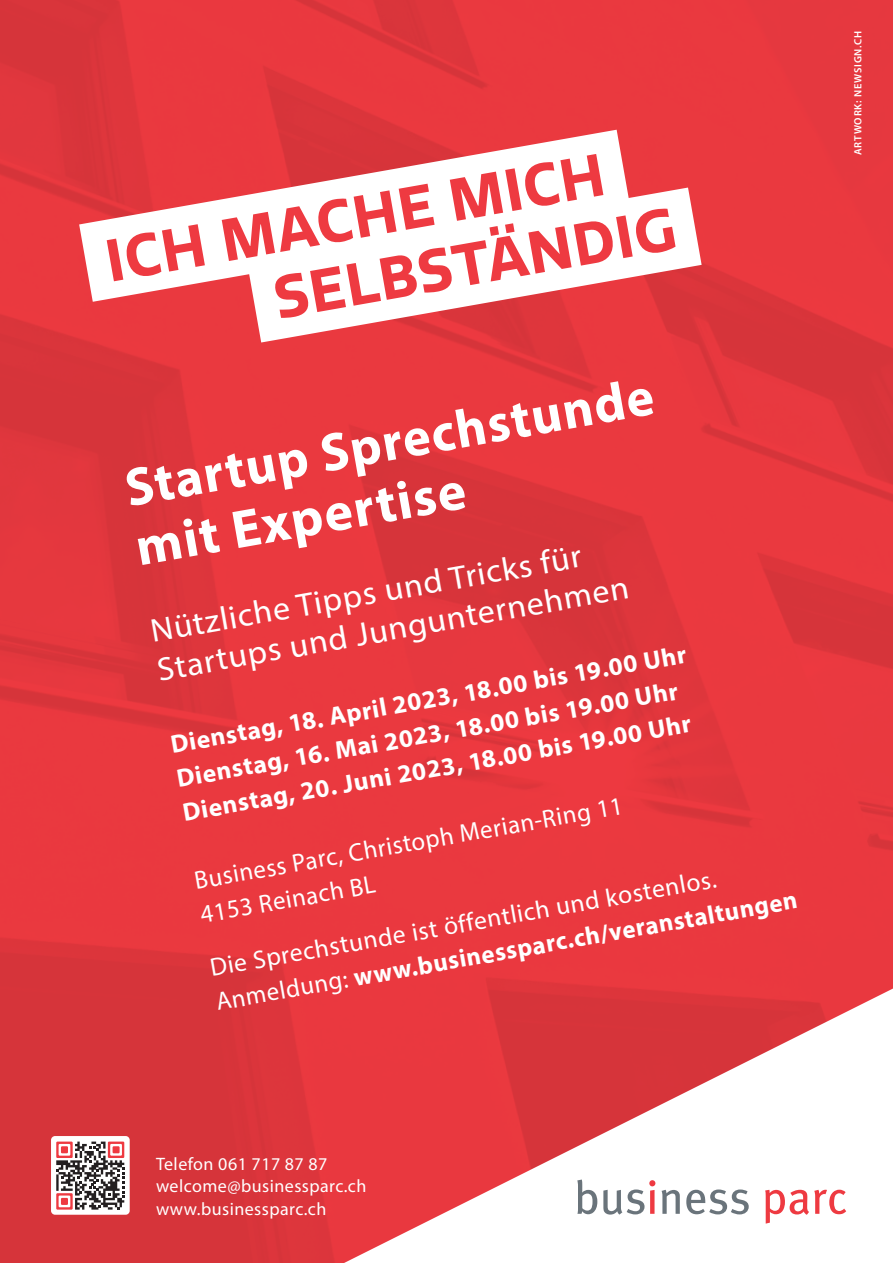
<style>
.page{position:relative;width:893px;height:1263px;background:#fff}
.page>*{position:absolute;margin:0;border:0;box-sizing:border-box;transform-origin:0 0}
.Titel_Veranstaltung{font:700 57.9px "Quatro";color:#ee3a41}
.Titel_Veranstaltung-2{font:700 54px "Myriad Pro";color:#fff}
.Titel_Veranstaltung-3{font:33px "Myriad Pro";color:#fff}
.t1{font:700 25.5px "Myriad Pro";color:#fff}
.t2{font:25.5px "Myriad Pro";color:#fff}
.Grundtext{font:18px "Myriad Pro";letter-spacing:.025em;color:#fff}
.Grundtext-2{font:600 10.5px "Myriad Pro";letter-spacing:.07em;color:#fff}
.s1{font-weight:400}
</style>
<div class="page">
<img style="left:0;top:0;width:893px;height:1263px">
<svg style="left:344px;top:988px;width:549px;height:275px"></svg>
<svg style="left:577px;top:1179px;width:20px;height:35px"></svg>
<svg style="left:603px;top:1180px;width:52px;height:34px"></svg>
<svg style="left:662px;top:1190px;width:18px;height:24px"></svg>
<svg style="left:686px;top:1189px;width:63px;height:25px"></svg>
<svg style="left:765px;top:1190px;width:81px;height:33px"></svg>
<svg style="left:79px;top:130px;width:551px;height:172px"></svg>
<svg style="left:248px;top:188px;width:454px;height:154px"></svg>
<div style="left:51px;top:1136px;width:79px;height:79px;background:#fff;border-radius:4px"></div>
<svg style="left:56px;top:1141px;width:68px;height:68px"></svg>
<p class="Titel_Veranstaltung" style="left:100px;top:228px;width:506px;rotate:-10deg">ICH MACHE MICH</p>
<p class="Titel_Veranstaltung" style="left:269px;top:265px;width:408px;rotate:-10deg">SELBSTÄNDIG</p>
<p class="Titel_Veranstaltung-2" style="left:120px;top:454px;width:537px;rotate:-10deg">Startup Sprechstunde</p>
<p class="Titel_Veranstaltung-2" style="left:130px;top:513px;width:336px;rotate:-10deg">mit Expertise</p>
<p class="Titel_Veranstaltung-3" style="left:147px;top:611px;width:438px;rotate:-10deg">Nützliche Tipps und Tricks für</p>
<p class="Titel_Veranstaltung-3" style="left:154px;top:650px;width:480px;rotate:-10deg">Startups und Jungunternehmen</p>
<p class="t1" style="left:168px;top:728px;width:525px;rotate:-10deg">Dienstag, 18. April 2023, 18.00 bis 19.00 Uhr</p>
<p class="t1" style="left:174px;top:762px;width:510px;rotate:-10deg">Dienstag, 16. Mai 2023, 18.00 bis 19.00 Uhr</p>
<p class="t1" style="left:180px;top:796px;width:517px;rotate:-10deg">Dienstag, 20. Juni 2023, 18.00 bis 19.00 Uhr</p>
<p class="t2" style="left:192px;top:865px;width:436px;rotate:-10deg">Business Parc, Christoph Merian-Ring 11</p>
<p class="t2" style="left:207px;top:952px;width:515px;rotate:-10deg">Die Sprechstunde ist öffentlich und kostenlos.</p>
<p class="t2" style="left:198px;top:899px;width:179px;rotate:-10deg">4153 Reinach BL</p>
<p class="t1" style="left:213px;top:985px;width:591px;rotate:-10deg"><span class="s1">Anmeldung:</span> www.businessparc.ch/veranstaltungen</p>
<p class="Grundtext-2" style="left:851px;top:155px;width:126px;rotate:-90deg">ARTWORK: NEWSIGN.CH</p>
<p class="Grundtext" style="left:156px;top:1152px;width:173px">Telefon 061 717 87 87</p>
<p class="Grundtext" style="left:156px;top:1175px;width:212px">welcome@businessparc.ch</p>
<p class="Grundtext" style="left:156px;top:1197px;width:172px">www.businessparc.ch</p>
</div>
